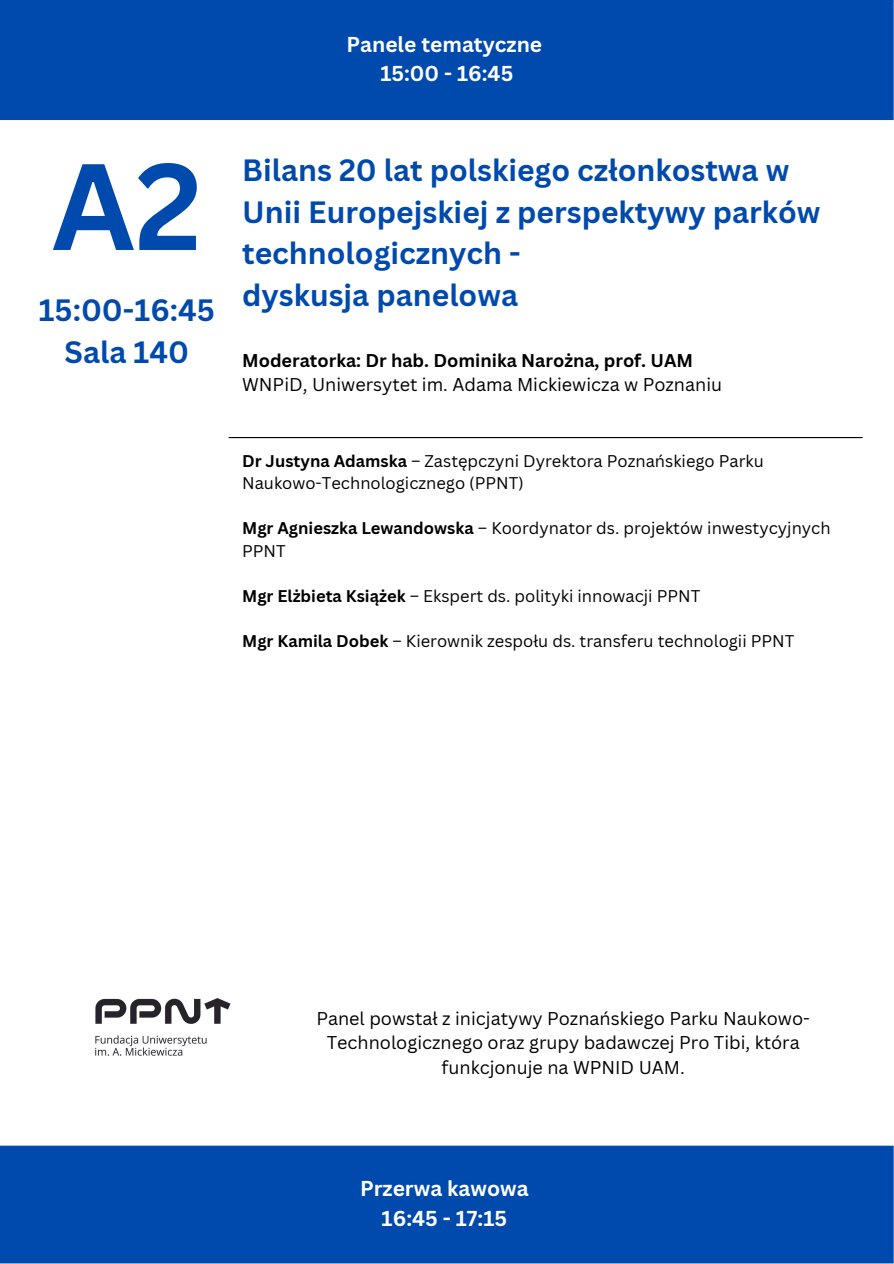
<style>
.page{position:relative;width:894px;height:1264px;background:#fff}
.page>*{position:absolute;margin:0;border:0;box-sizing:border-box;transform-origin:0 0}
.t1{font:700 120px "Canva Sans";color:#004aad}
.t2{font:700 30px/41.7px "Canva Sans";color:#004aad}
.t3{font:700 21px "Canva Sans";color:#fff}
.t4{font:18px/24.8px "Canva Sans";color:#000;text-align:center}
.t5{font:700 18px "Canva Sans";color:#000}
.t6{font:16.5px/22.5px "Canva Sans";color:#000}
.s1{font-weight:700}
</style>
<div class="page">
<div style="left:1px;top:1px;width:891px;height:118px;background:#004aad"></div>
<hr style="left:0;top:2px;width:2px;height:116px;background:#004aad">
<hr style="left:891px;top:2px;width:2px;height:116px;background:#004aad">
<hr style="left:0;top:0;width:893px;height:2px;background:#004aad">
<hr style="left:0;top:118px;width:893px;height:2px;background:#004aad">
<hr style="left:228px;top:437px;width:634px;height:1px;background:#000">
<div style="left:1px;top:1146px;width:891px;height:116px;background:#004aad"></div>
<hr style="left:0;top:1147px;width:2px;height:114px;background:#004aad">
<hr style="left:891px;top:1147px;width:2px;height:114px;background:#004aad">
<hr style="left:0;top:1145px;width:893px;height:2px;background:#004aad">
<hr style="left:0;top:1261px;width:893px;height:2px;background:#004aad">
<img style="left:95px;top:998px;width:136px;height:58px">
<p class="t3" style="left:346px;top:29px;width:197px">Panele tematyczne</p>
<p class="t3" style="left:380px;top:59px;width:134px">15:00 - 16:45</p>
<p class="t1" style="left:52px;top:122px;width:152px">A2</p>
<p class="t2" style="left:39px;top:288px;width:177px;text-align:center">15:00-16:45<br>Sala 140</p>
<h1 class="t2" style="left:242px;top:148px;width:579px">Bilans 20 lat polskiego członkostwa w<br>Unii Europejskiej z perspektywy parków technologicznych -</h1>
<p class="t2" style="left:242px;top:273px;width:277px">dyskusja panelowa</p>
<p class="t5" style="left:242px;top:347px;width:452px">Moderatorka: Dr hab. Dominika Narożna, prof. UAM</p>
<p class="t4" style="left:242px;top:372px;width:481px">WNPiD, Uniwersytet im. Adama Mickiewicza w Poznaniu</p>
<p class="t6" style="left:242px;top:449px;width:523px"><span class="s1">Dr Justyna Adamska</span> – Zastępczyni Dyrektora Poznańskiego Parku<br>Naukowo-Technologicznego (PPNT)</p>
<p class="t6" style="left:242px;top:516px;width:590px"><span class="s1">Mgr Agnieszka Lewandowska</span> – Koordynator ds. projektów inwestycyjnych<br>PPNT</p>
<p class="t6" style="left:242px;top:584px;width:459px"><span class="s1">Mgr Elżbieta Książek</span> – Ekspert ds. polityki innowacji PPNT</p>
<p class="t6" style="left:242px;top:629px;width:553px"><span class="s1">Mgr Kamila Dobek</span> – Kierownik zespołu ds. transferu technologii PPNT</p>
<p class="t4" style="left:316px;top:1005px;width:495px">Panel powstał z inicjatywy Poznańskiego Parku Naukowo-<br>Technologicznego oraz grupy badawczej Pro Tibi, która funkcjonuje na WPNID UAM.</p>
<p class="t3" style="left:360px;top:1173px;width:170px">Przerwa kawowa</p>
<p class="t3" style="left:381px;top:1203px;width:127px">16:45 - 17:15</p>
</div>
